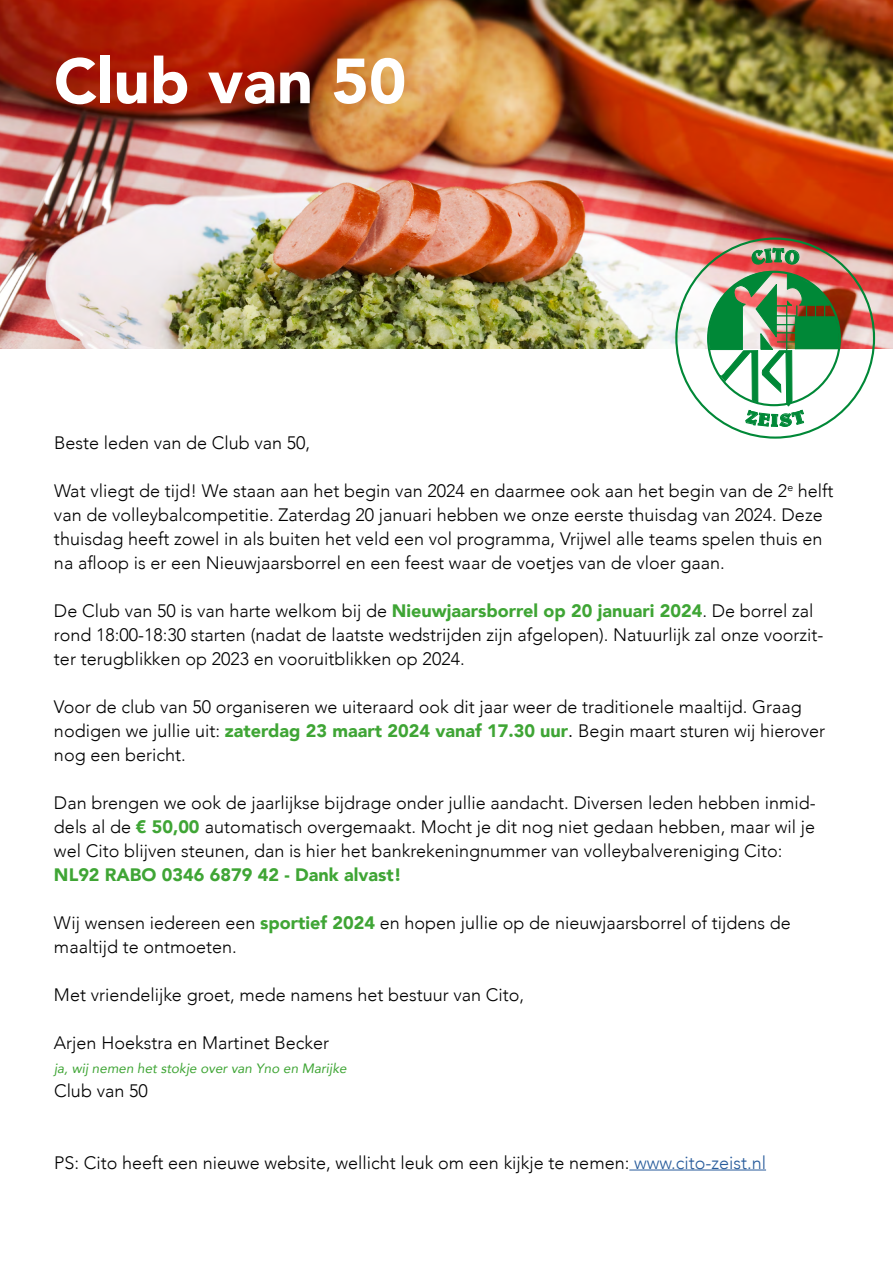
<style>
.page{position:relative;width:893px;height:1263px;background:#fff}
.page>*{position:absolute;margin:0;border:0;box-sizing:border-box;transform-origin:0 0}
.t1{font:900 63px "Avenir";color:#fff}
.t2{font:300 18px/24px "Avenir";color:#000}
.t3{font:900 18px "Avenir";color:#3fa535}
.t4{font:italic 13.5px "Avenir";color:#3fa535}
.s1{font-weight:900;color:#3fa535}
.s2{font-weight:400}
.s3{color:#275b9b}
</style>
<div class="page">
<hr style="left:629px;top:1169px;width:137px;height:1px;background:#275b9b">
<img style="left:0;top:0;width:893px;height:349px">
<svg style="left:702px;top:248px;width:138px;height:191px"></svg>
<h1 class="t1" style="left:54px;top:27px;width:354px">Club van 50</h1>
<p class="t2" style="left:54px;top:430px;width:258px">Beste leden van de Club van 50,</p>
<p class="t2" style="left:54px;top:478px;width:781px">Wat vliegt de tijd! We staan aan het begin van 2024 en daarmee ook aan het begin van de 2<sup>e</sup> helft van de volleybalcompetitie. Zaterdag 20 januari hebben we onze eerste thuisdag van 2024. Deze thuisdag heeft zowel in als buiten het veld een vol programma, Vrijwel alle teams spelen thuis en na afloop is er een Nieuwjaarsborrel en een feest waar de voetjes van de vloer gaan.</p>
<p class="t2" style="left:54px;top:598px;width:771px">De Club van 50 is van harte welkom bij de <span class="s1">Nieuwjaarsborrel op 20 januari 2024</span>. De borrel zal rond 18:00-18:30 starten (nadat de laatste wedstrijden zijn afgelopen). Natuurlijk zal onze voorzit&shy;ter terugblikken op 2023 en vooruitblikken op 2024.</p>
<p class="t2" style="left:54px;top:694px;width:773px">Voor de club van 50 organiseren we uiteraard ook dit jaar weer de traditionele maaltijd. Graag nodigen we jullie uit: <span class="s1">zaterdag 23 maart 2024 vanaf 17.30 uur</span><span class="s2">.</span> Begin maart sturen wij hierover nog een bericht.</p>
<p class="t2" style="left:54px;top:790px;width:763px;text-align:justify">Dan brengen we ook de jaarlijkse bijdrage onder jullie aandacht. Diversen leden hebben inmid&shy;dels al de <span class="s1">€ 50,00</span> automatisch overgemaakt. Mocht je dit nog niet gedaan hebben, maar wil je wel Cito blijven steunen, dan is hier het bankrekeningnummer van volleybalvereniging Cito:</p>
<p class="t3" style="left:54px;top:859px;width:349px">NL92 RABO 0346 6879 42 - Dank alvast!</p>
<p class="t2" style="left:54px;top:910px;width:738px">Wij wensen iedereen een <span class="s1">sportief 2024</span> en hopen jullie op de nieuwjaarsborrel of tijdens de maaltijd te ontmoeten.</p>
<p class="t2" style="left:54px;top:982px;width:472px">Met vriendelijke groet, mede namens het bestuur van Cito,</p>
<p class="t2" style="left:54px;top:1030px;width:277px">Arjen Hoekstra en Martinet Becker</p>
<p class="t4" style="left:54px;top:1060px;width:294px">ja, wij nemen het stokje over van Yno en Marijke</p>
<p class="t2" style="left:54px;top:1078px;width:95px">Club van 50</p>
<p class="t2" style="left:54px;top:1150px;width:714px">PS: Cito heeft een nieuwe website, wellicht leuk om een kijkje te nemen: <span class="s3">www.cito-zeist.nl</span></p>
</div>
